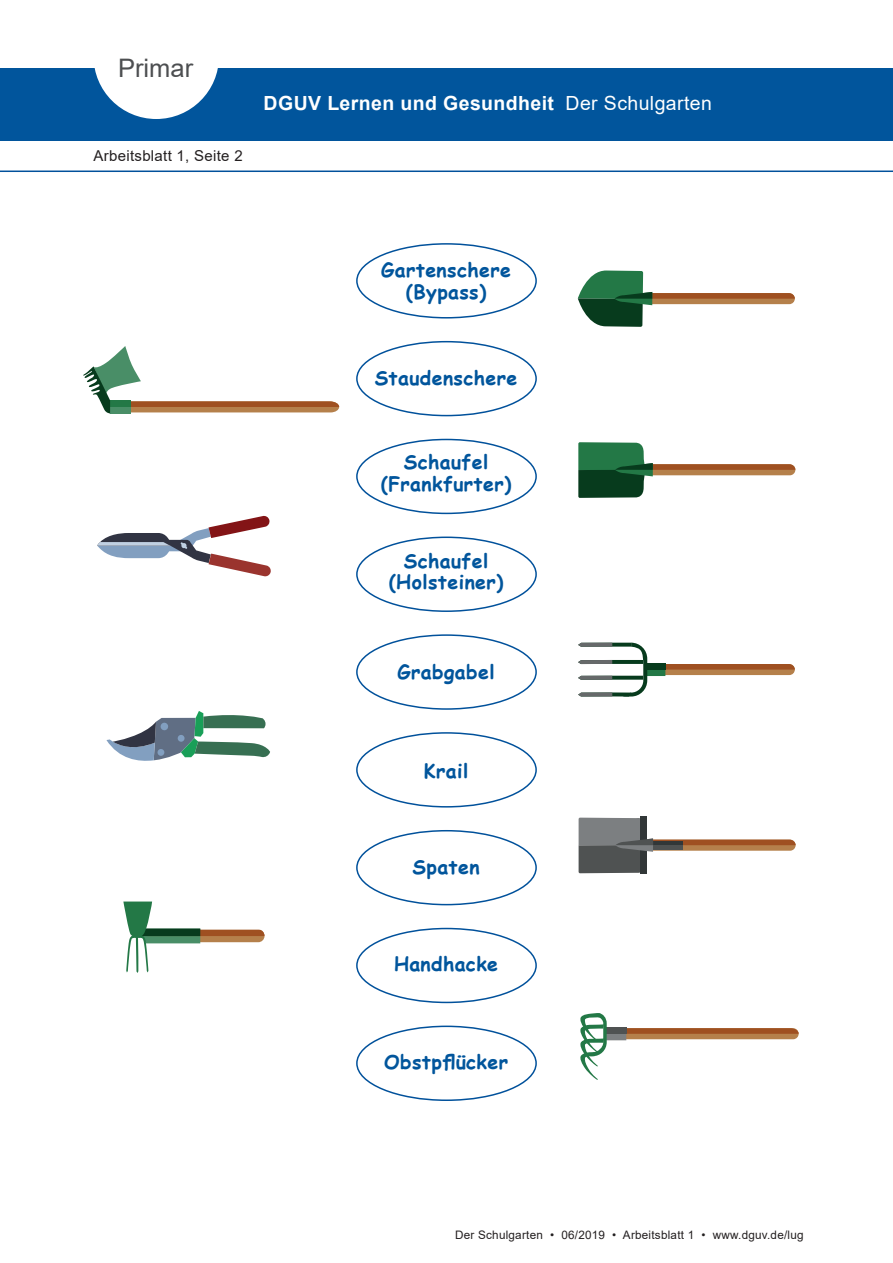
<style>
.page{position:relative;width:893px;height:1263px;background:#fff}
.page>*{position:absolute;margin:0;border:0;box-sizing:border-box;transform-origin:0 0}
.t1{font:25.5px "Arial";color:#4d4f51}
.t2{font:700 19.5px/22.5px "Comic Sans MS";letter-spacing:.02em;color:#01559c;text-align:center}
.t3{font:700 19.5px "Arial";letter-spacing:.02em;color:#fff}
.t4{font:19.5px "Arial";letter-spacing:.02em;color:#fff}
.t5{font:15px "Arial";letter-spacing:.02em;color:#231f20}
.t6{font:11.7px "Arial";letter-spacing:.02em;color:#231f20}
</style>
<div class="page">
<div style="left:0;top:68px;width:893px;height:72px;background:#01559c"></div>
<svg style="left:94px;top:68px;width:124px;height:51px"></svg>
<hr style="left:0;top:171px;width:893px;height:1px;background:#01519b">
<svg style="left:97px;top:515px;width:174px;height:62px"></svg>
<svg style="left:106px;top:711px;width:164px;height:50px"></svg>
<svg style="left:578px;top:270px;width:217px;height:57px"></svg>
<svg style="left:578px;top:442px;width:217px;height:56px"></svg>
<svg style="left:578px;top:643px;width:217px;height:53px"></svg>
<div style="left:641px;top:848px;width:6px;height:26px;background:#323738"></div>
<div style="left:641px;top:816px;width:6px;height:25px;background:#323738"></div>
<svg style="left:579px;top:818px;width:217px;height:55px"></svg>
<svg style="left:580px;top:1013px;width:219px;height:67px"></svg>
<svg style="left:123px;top:901px;width:141px;height:72px"></svg>
<svg style="left:83px;top:346px;width:256px;height:68px"></svg>
<div style="left:356px;top:243px;width:181px;height:75px;border:2px solid #01519b;border-radius:50%"></div>
<div style="left:356px;top:341px;width:181px;height:75px;border:2px solid #01519b;border-radius:50%"></div>
<div style="left:356px;top:439px;width:181px;height:75px;border:2px solid #01519b;border-radius:50%"></div>
<div style="left:356px;top:536px;width:181px;height:76px;border:2px solid #01519b;border-radius:50%"></div>
<div style="left:356px;top:634px;width:181px;height:76px;border:2px solid #01519b;border-radius:50%"></div>
<div style="left:356px;top:732px;width:181px;height:75px;border:2px solid #01519b;border-radius:50%"></div>
<div style="left:356px;top:830px;width:181px;height:75px;border:2px solid #01519b;border-radius:50%"></div>
<div style="left:356px;top:928px;width:181px;height:75px;border:2px solid #01519b;border-radius:50%"></div>
<div style="left:356px;top:1025px;width:181px;height:76px;border:2px solid #01519b;border-radius:50%"></div>
<h1 class="t1" style="left:118px;top:50px;width:77px">Primar</h1>
<p class="t5" style="left:94px;top:145px;width:151px">Arbeitsblatt 1, Seite 2</p>
<p class="t3" style="left:264px;top:89px;width:292px">DGUV Lernen und Gesundheit</p>
<p class="t4" style="left:566px;top:89px;width:148px">Der Schulgarten</p>
<p class="t2" style="left:381px;top:258px;width:131px">Gartenschere (Bypass)</p>
<p class="t2" style="left:375px;top:366px;width:144px">Staudenschere</p>
<p class="t2" style="left:381px;top:450px;width:132px">Schaufel (Frankfurter)</p>
<p class="t2" style="left:389px;top:550px;width:116px;line-height:21px">Schaufel (Holsteiner)</p>
<p class="t2" style="left:398px;top:660px;width:99px">Grabgabel</p>
<p class="t2" style="left:424px;top:759px;width:46px">Krail</p>
<p class="t2" style="left:413px;top:855px;width:69px">Spaten</p>
<p class="t2" style="left:394px;top:952px;width:106px">Handhacke</p>
<p class="t2" style="left:384px;top:1050px;width:125px">Obstpflücker</p>
<p class="t6" style="left:455px;top:1227px;width:350px">Der Schulgarten • 06/2019 • Arbeitsblatt 1 • www.dguv.de/lug</p>
</div>
